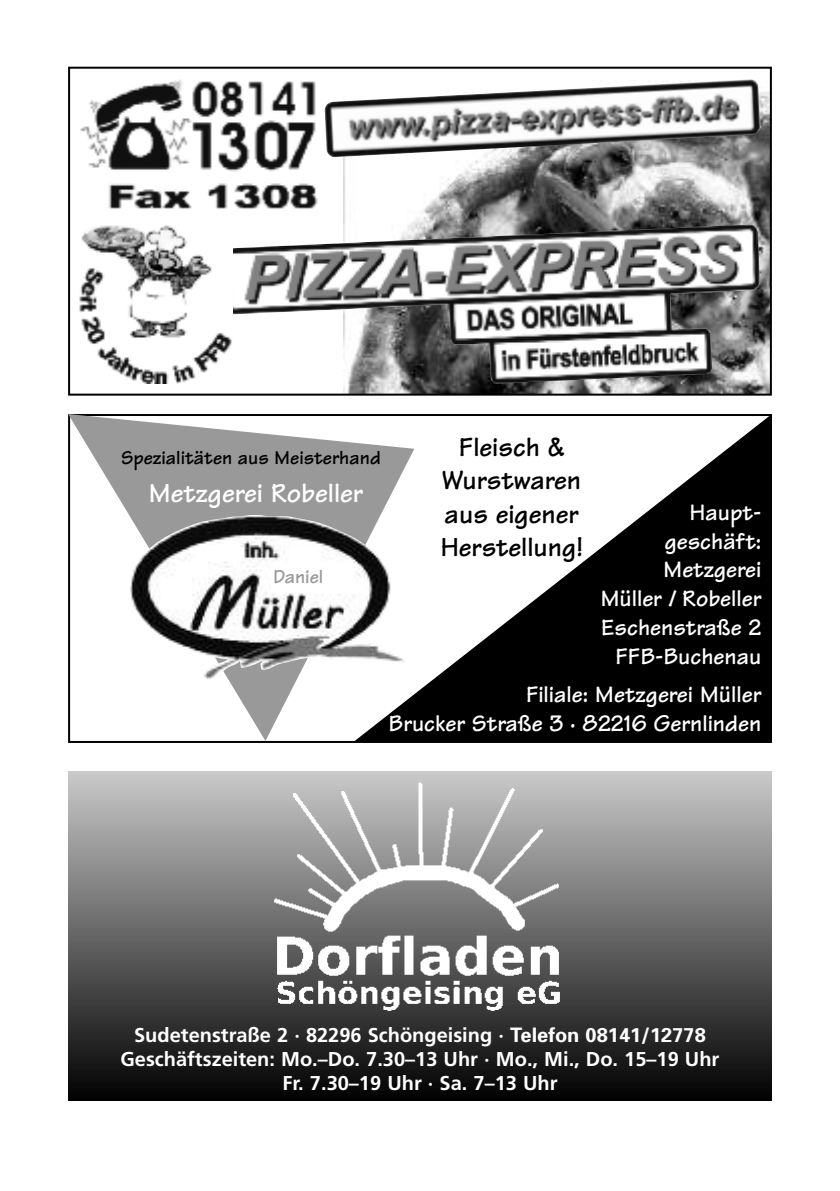
<style>
.page{position:relative;width:840px;height:1191px;background:#fff}
.page>*{position:absolute;margin:0;border:0;box-sizing:border-box;transform-origin:0 0}
.t1{font:700 28px/33.6px "Tekton";color:#000;text-align:center}
.t2{font:700 28px "Tekton";color:#fff}
.t3{font:700 24px/28.8px "Tekton";color:#fff;text-align:right}
.t4{font:700 20px/24px "Frutiger";color:#fff;text-align:center}
.t5{font:700 20px "Tekton";color:#000}
.t6{font:700 20px "Tekton";color:#999}
.s1{font-family:"Univers"}
</style>
<div class="page">
<svg style="left:144px;top:79px;width:612px;height:305px"></svg>
<img style="left:343px;top:81px;width:425px;height:311px">
<div style="left:68px;top:67px;width:703px;height:328px;border:2px solid #000"></div>
<img style="left:754px;top:227px;width:5px;height:55px">
<img style="left:80px;top:79px;width:238px;height:130px">
<img style="left:79px;top:224px;width:153px;height:159px">
<img style="left:327px;top:93px;width:169px;height:11px">
<div style="left:68px;top:771px;width:703px;height:329px;background:linear-gradient(to bottom,#cacaca,#020202)"></div>
<img style="left:255px;top:780px;width:329px;height:250px">
<svg style="left:68px;top:414px;width:285px;height:327px"></svg>
<svg style="left:353px;top:414px;width:418px;height:328px;fill:#000"></svg>
<img style="left:129px;top:514px;width:275px;height:165px">
<div style="left:271px;top:568px;width:79px;height:24px;background:#fff"></div>
<p class="t5" style="left:121px;top:450px;width:261px">Spezialitäten aus Meisterhand</p>
<h1 class="t2" style="left:148px;top:483px;width:216px">Metzgerei Robeller</h1>
<p class="t6" style="left:273px;top:569px;width:51px">Daniel</p>
<h1 class="t1" style="left:440px;top:433px;width:144px">Fleisch &amp;<br>Wurstwaren aus eigener<br>Herstellung!</h1>
<p class="t3" style="left:600px;top:501px;width:162px">Haupt&shy;geschäft:<br>Metzgerei<br>Müller / Robeller<br>Eschenstraße 2<br>FFB-Buchenau</p>
<p class="t3" style="left:388px;top:683px;width:374px">Filiale: Metzgerei Müller<br>Brucker Straße 3 · 82216 Gernlinden</p>
<p class="t4" style="left:120px;top:1024px;width:600px">Sudetenstraße 2 · 82296 Schöngeising · <span class="s1">Telefon 08141/12778<br></span>Geschäftszeiten: Mo.–Do. 7.30–13 Uhr · Mo., Mi., Do. 15–19 Uhr<br>Fr. 7.30–19 Uhr · Sa. 7–13 Uhr</p>
</div>
